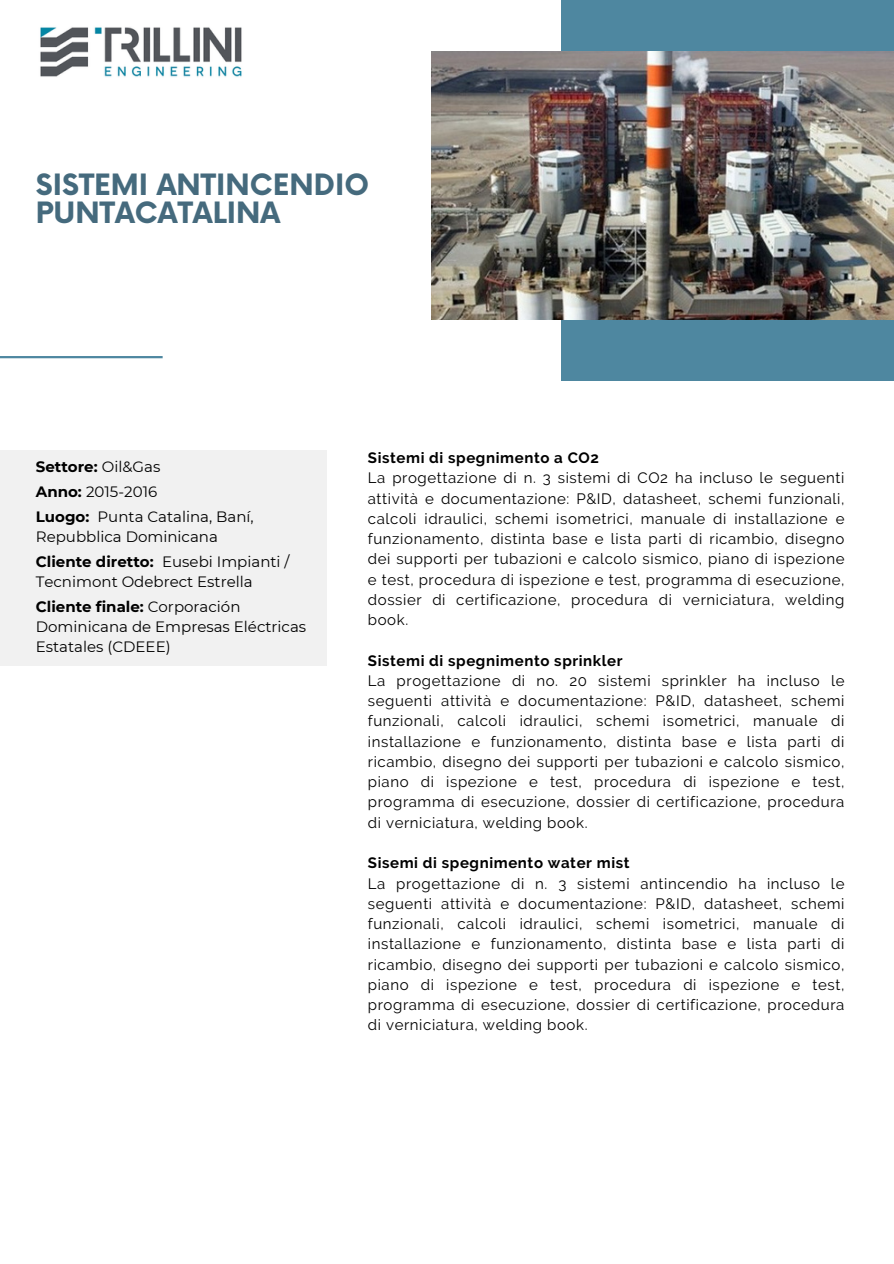
<style>
.page{position:relative;width:894px;height:1264px;background:#fff}
.page>*{position:absolute;margin:0;border:0;box-sizing:border-box;transform-origin:0 0}
.t1{font:700 28.65px/28.2px "Now";color:#456a7d}
.t2{font:15px/20.2px "Raleway";letter-spacing:.04em;color:#000;text-align:justify}
.t3{font:15px/20.2px "Montserrat";color:#000}
.t4{font:700 15px "Raleway";letter-spacing:.04em;color:#000}
.t5{font:700 15px "Montserrat";color:#000}
.s1{font-weight:400}
.s2{font-weight:700}
</style>
<div class="page">
<div style="left:561px;top:0;width:332px;height:380px;background:#4e87a0"></div>
<div style="left:0;top:450px;width:326px;height:215px;background:#f1f1f1"></div>
<hr style="left:0;top:356px;width:163px;height:2px;background:#4e87a0">
<img style="left:40px;top:27px;width:202px;height:50px">
<img style="left:431px;top:52px;width:462px;height:267px">
<p class="t1" style="left:36px;top:172px;width:334px">SISTEMI ANTINCENDIO<br>PUNTACATALINA</p>
<p class="t5" style="left:36px;top:458px;width:126px">Settore: <span class="s1">Oil&amp;Gas</span></p>
<p class="t3" style="left:36px;top:481px;width:123px"><span class="s2">Anno:</span> 2015-2016</p>
<p class="t3" style="left:36px;top:506px;width:219px"><span class="s2">Luogo:</span> Punta Catalina, Baní,<br>Repubblica Dominicana</p>
<p class="t3" style="left:36px;top:551px;width:255px"><span class="s2">Cliente diretto:</span> Eusebi Impianti /<br>Tecnimont Odebrect Estrella</p>
<p class="t3" style="left:36px;top:596px;width:272px"><span class="s2">Cliente finale:</span> Corporación<br>Dominicana de Empresas Eléctricas<br>Estatales (CDEEE)</p>
<p class="t4" style="left:368px;top:449px;width:232px">Sistemi di spegnimento a CO2</p>
<p class="t2" style="left:368px;top:468px;width:478px">La progettazione di n. 3 sistemi di CO2 ha incluso le seguenti attività e documentazione: P&amp;ID, datasheet, schemi funzionali, calcoli idraulici, schemi isometrici, manuale di installazione e funzionamento, distinta base e lista parti di ricambio, disegno dei supporti per tubazioni e calcolo sismico, piano di ispezione e test, procedura di ispezione e test, programma di esecuzione, dossier di certificazione, procedura di verniciatura, welding book.</p>
<p class="t4" style="left:368px;top:651px;width:256px">Sistemi di spegnimento sprinkler</p>
<p class="t2" style="left:368px;top:670px;width:478px">La progettazione di no. 20 sistemi sprinkler ha incluso le seguenti attività e documentazione: P&amp;ID, datasheet, schemi funzionali, calcoli idraulici, schemi isometrici, manuale di installazione e funzionamento, distinta base e lista parti di ricambio, disegno dei supporti per tubazioni e calcolo sismico, piano di ispezione e test, procedura di ispezione e test, programma di esecuzione, dossier di certificazione, procedura di verniciatura, welding book.</p>
<p class="t4" style="left:368px;top:854px;width:263px">Sisemi di spegnimento water mist</p>
<p class="t2" style="left:368px;top:873px;width:478px">La progettazione di n. 3 sistemi antincendio ha incluso le seguenti attività e documentazione: P&amp;ID, datasheet, schemi funzionali, calcoli idraulici, schemi isometrici, manuale di installazione e funzionamento, distinta base e lista parti di ricambio, disegno dei supporti per tubazioni e calcolo sismico, piano di ispezione e test, procedura di ispezione e test, programma di esecuzione, dossier di certificazione, procedura di verniciatura, welding book.</p>
</div>
